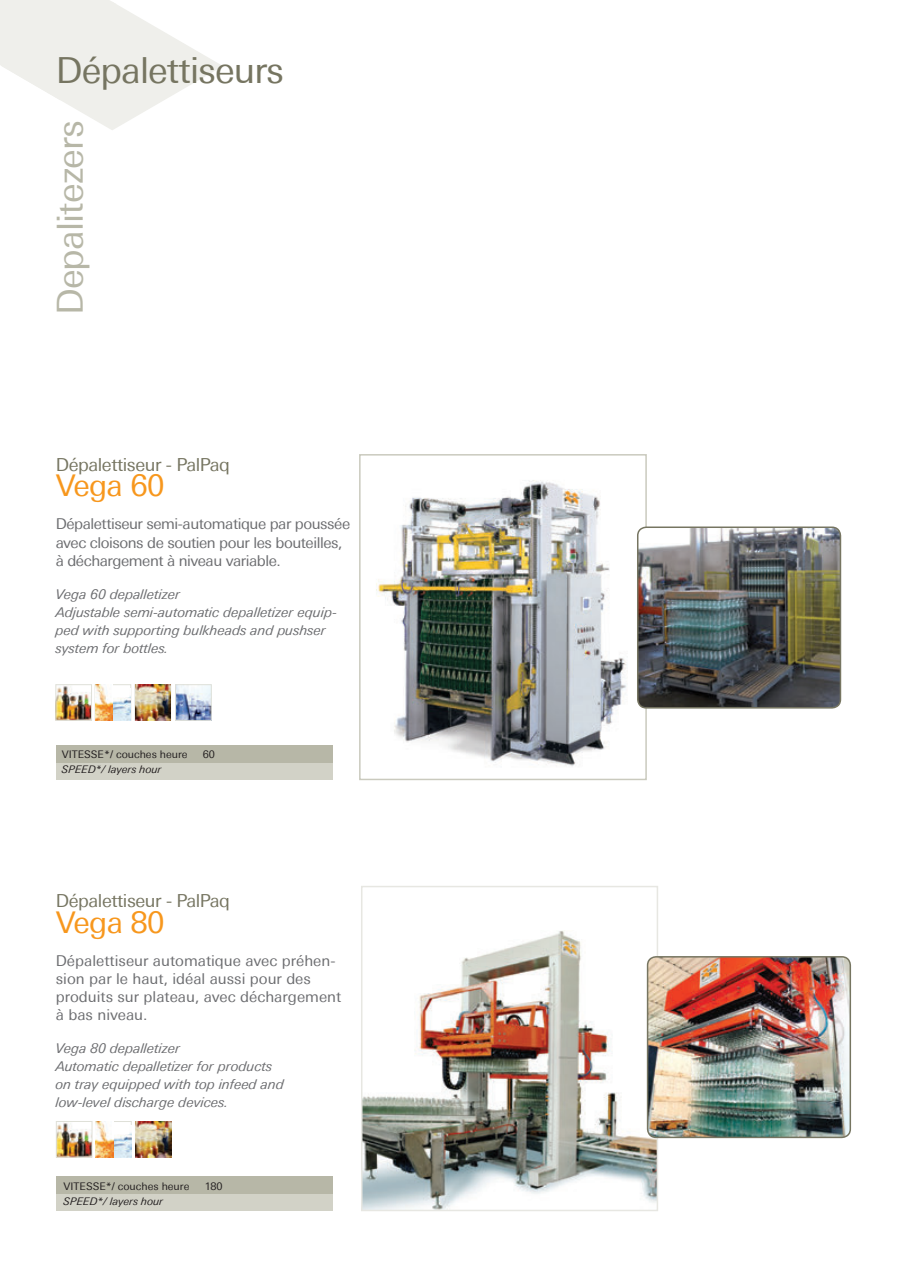
<style>
.page{position:relative;width:897px;height:1267px;background:#fff}
.page>*{position:absolute;margin:0;border:0;box-sizing:border-box;transform-origin:0 0}
.t1{font:36px "Univers Deutsche Bank";letter-spacing:-.025em;color:#767561}
.t2{font:36px "Univers Deutsche Bank";letter-spacing:-.025em;color:#b7b7a7}
.t3{font:30px "Univers Deutsche Bank";letter-spacing:-.025em;color:#f7971d}
.t4{font:18px "Univers Deutsche Bank";letter-spacing:-.025em;color:#767561}
.t5{font:15px/18px "Univers Deutsche Bank";letter-spacing:-.015em;color:#6c6d70}
.t6{font:italic 13.5px/18px "Univers Deutsche Bank";color:#6c6d70}
.t7{font:10.5px "Univers Deutsche Bank";color:#231f20}
.t8{font:italic 10.5px "Univers Deutsche Bank";color:#231f20}
</style>
<div class="page">
<img style="left:376px;top:480px;width:267px;height:287px">
<div style="left:359px;top:454px;width:287px;height:326px;border:2px solid #cacabe"></div>
<img style="left:637px;top:527px;width:203px;height:180px">
<div style="left:637px;top:526px;width:204px;height:182px;border:2px solid #767561;border-radius:9px"></div>
<img style="left:364px;top:930px;width:291px;height:278px">
<div style="left:361px;top:885px;width:297px;height:326px;border:2px solid #e7e7e2"></div>
<img style="left:647px;top:956px;width:203px;height:181px">
<div style="left:646px;top:956px;width:204px;height:182px;border:2px solid #767561;border-radius:9px"></div>
<div style="left:56px;top:745px;width:276px;height:35px;background:#d2d2c7"></div>
<div style="left:56px;top:745px;width:276px;height:17px;background:#b7b7a7"></div>
<div style="left:56px;top:1176px;width:276px;height:35px;background:#d2d2c7"></div>
<div style="left:56px;top:1176px;width:276px;height:17px;background:#b7b7a7"></div>
<div style="left:95px;top:684px;width:36px;height:36px;border:1px solid #dfe0d8"></div>
<img style="left:113px;top:688px;width:18px;height:32px">
<img style="left:95px;top:685px;width:18px;height:35px">
<img style="left:58px;top:686px;width:32px;height:32px">
<div style="left:56px;top:684px;width:36px;height:36px;border:1px solid #dfe0d8"></div>
<img style="left:135px;top:684px;width:35px;height:36px">
<img style="left:177px;top:686px;width:32px;height:32px">
<div style="left:175px;top:684px;width:36px;height:36px;border:1px solid #dfe0d8"></div>
<div style="left:96px;top:1121px;width:35px;height:36px;border:1px solid #dfe0d8"></div>
<img style="left:113px;top:1125px;width:18px;height:31px">
<img style="left:96px;top:1121px;width:17px;height:35px">
<img style="left:58px;top:1123px;width:32px;height:32px">
<div style="left:56px;top:1121px;width:36px;height:36px;border:1px solid #dfe0d8"></div>
<img style="left:135px;top:1121px;width:36px;height:35px">
<svg style="left:0;top:0;width:222px;height:130px"></svg>
<h1 class="t1" style="left:56px;top:49px;width:230px">Dépalettiseurs</h1>
<h1 class="t2" style="left:49px;top:315px;width:196px;rotate:-90deg">Depalitezers</h1>
<p class="t4" style="left:56px;top:454px;width:176px">Dépalettiseur - PalPaq</p>
<h2 class="t3" style="left:56px;top:468px;width:110px">Vega 60</h2>
<p class="t5" style="left:56px;top:515px;width:296px">Dépalettiseur semi-automatique par poussée avec cloisons de soutien pour les bouteilles, à déchargement à niveau variable.</p>
<p class="t6" style="left:56px;top:584px;width:283px">Vega 60 depalletizer<br>Adjustable semi-automatic depalletizer equip&shy;ped with supporting bulkheads and pushser system for bottles.</p>
<p class="t7" style="left:62px;top:748px;width:127px">VITESSE*/ couches heure</p>
<p class="t7" style="left:203px;top:748px;width:13px">60</p>
<p class="t8" style="left:62px;top:763px;width:101px">SPEED*/ layers hour</p>
<p class="t4" style="left:56px;top:890px;width:176px">Dépalettiseur - PalPaq</p>
<h2 class="t3" style="left:56px;top:904px;width:110px">Vega 80</h2>
<p class="t5" style="left:56px;top:951px;width:287px">Dépalettiseur automatique avec préhen&shy;sion par le haut, idéal aussi pour des produits sur plateau, avec déchargement à bas niveau.</p>
<p class="t6" style="left:56px;top:1038px;width:230px">Vega 80 depalletizer<br>Automatic depalletizer for products on tray equipped with top infeed and low-level discharge devices.</p>
<p class="t7" style="left:64px;top:1179px;width:127px">VITESSE*/ couches heure</p>
<p class="t7" style="left:205px;top:1179px;width:19px">180</p>
<p class="t8" style="left:64px;top:1194px;width:101px">SPEED*/ layers hour</p>
</div>
